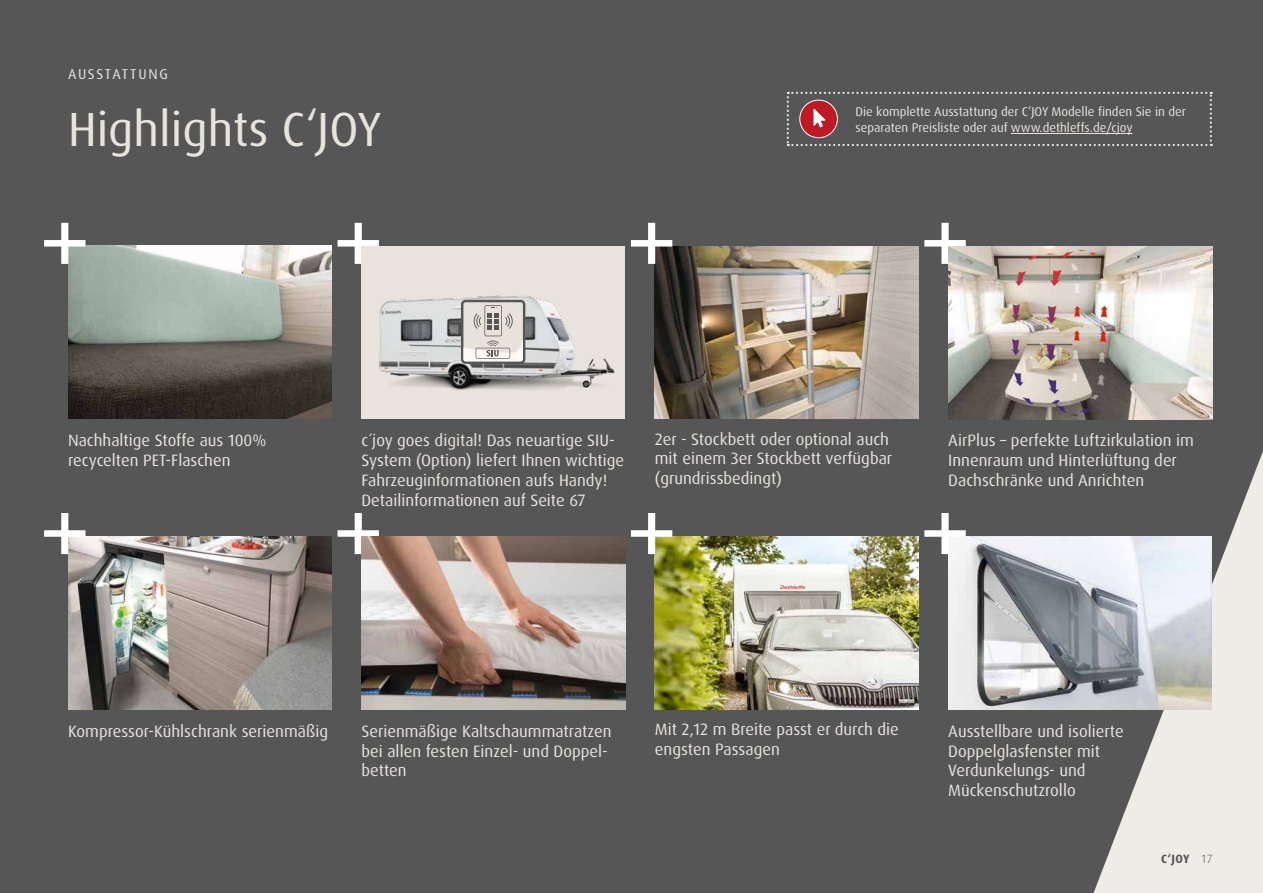
<style>
.page{position:relative;width:1263px;height:893px;background:#565656}
.page>*{position:absolute;margin:0;border:0;box-sizing:border-box;transform-origin:0 0}
.t1{font:48px "Dax Pro";color:#e8e3dc}
.t2{font:16.5px/19.8px "Dax Pro";color:#e8e3dc}
.t3{font:14.25px "Dax Pro";letter-spacing:.115em;color:#e8e3dc}
.t4{font:12.75px/16.5px "Dax OT";color:#e8e3dc}
.t5{font:700 12px "Dax Pro";color:#565656}
.s1{color:#e8e2db}
.s2{font-family:"Dax OT";font-weight:300}
</style>
<div class="page">
<svg style="left:1093px;top:451px;width:170px;height:442px;background:#b6b4b1"></svg>
<img style="left:68px;top:246px;width:264px;height:173px">
<img style="left:68px;top:536px;width:264px;height:173px">
<img style="left:655px;top:246px;width:263px;height:173px">
<img style="left:655px;top:537px;width:263px;height:172px">
<img style="left:948px;top:537px;width:264px;height:172px">
<svg style="left:44px;top:223px;width:41px;height:41px"></svg>
<svg style="left:44px;top:513px;width:41px;height:41px"></svg>
<svg style="left:338px;top:223px;width:41px;height:41px"></svg>
<svg style="left:338px;top:513px;width:41px;height:41px"></svg>
<svg style="left:631px;top:223px;width:41px;height:41px"></svg>
<svg style="left:631px;top:513px;width:41px;height:41px"></svg>
<svg style="left:924px;top:223px;width:42px;height:41px"></svg>
<svg style="left:924px;top:513px;width:42px;height:41px"></svg>
<img style="left:948px;top:246px;width:264px;height:173px">
<img style="left:361px;top:537px;width:264px;height:172px">
<img style="left:342px;top:240px;width:289px;height:193px">
<svg style="left:461px;top:300px;width:64px;height:64px;background:#c8c3bf"></svg>
<svg style="left:787px;top:92px;width:425px;height:54px;background:#615a5a"></svg>
<p class="t3" style="left:68px;top:65px;width:101px">AUSSTATTUNG</p>
<h1 class="t1" style="left:68px;top:99px;width:315px">Highlights C‘JOY</h1>
<p class="t4" style="left:855px;top:103px;width:332px">Die komplette Ausstattung der C‘JOY Modelle finden Sie in der separaten Preisliste oder auf <span class="s1">www.dethleffs.de/cjoy</span></p>
<p class="t2" style="left:68px;top:431px;width:200px">Nachhaltige Stoffe aus 100% recycelten PET-Flaschen</p>
<p class="t2" style="left:361px;top:431px;width:264px">c´joy goes digital! Das neuartige SIU-System (Option) liefert Ihnen wichtige Fahrzeuginformationen aufs Handy!<br>Detailinformationen auf Seite 67</p>
<p class="t2" style="left:655px;top:429px;width:239px">2er - Stockbett oder optional auch mit einem 3er Stockbett verfügbar (grundrissbedingt)</p>
<p class="t2" style="left:948px;top:431px;width:247px">AirPlus – perfekte Luftzirkulation im<br>Innenraum und Hinterlüftung der<br>Dachschränke und Anrichten</p>
<p class="t2" style="left:68px;top:721px;width:261px">Kompressor-Kühlschrank serienmäßig</p>
<p class="t2" style="left:361px;top:721px;width:252px">Serienmäßige Kaltschaummatratzen bei allen festen Einzel- und Doppel&shy;betten</p>
<p class="t2" style="left:655px;top:719px;width:245px">Mit 2,12 m Breite passt er durch die engsten Passagen</p>
<p class="t2" style="left:948px;top:721px;width:177px">Ausstellbare und isolierte<br>Doppelglasfenster mit<br>Verdunkelungs- und<br>Mückenschutzrollo</p>
<p class="t5" style="left:1161px;top:851px;width:53px">C‘JOY <span class="s2">17</span></p>
</div>
